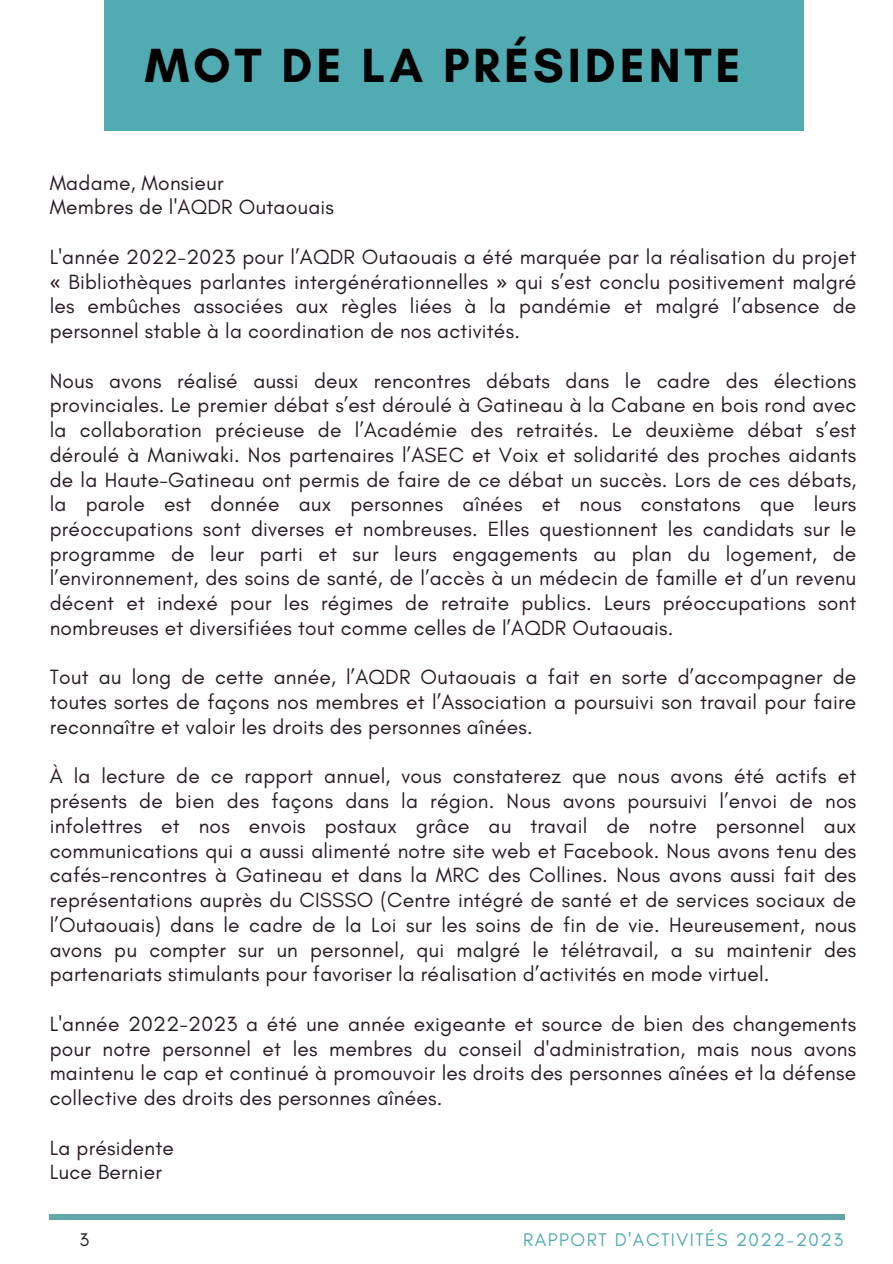
<style>
.page{position:relative;width:893px;height:1264px;background:#fff}
.page>*{position:absolute;margin:0;border:0;box-sizing:border-box;transform-origin:0 0}
.t1{font:700 48.9px "Glacial Indifference";letter-spacing:.08em;color:#000}
.t2{font:21px/24.8px "Glacial Indifference";letter-spacing:.01em;color:#291b25;text-align:justify}
.t3{font:18.6px "Glacial Indifference";letter-spacing:.08em;color:#51abb2}
.t4{font:18.6px "Glacial Indifference";color:#291b25}
.s1{font-family:"Noto Sans"}
</style>
<div class="page">
<div style="left:50px;top:1214px;width:794px;height:5px;background:#61a6ab"></div>
<div style="left:104px;top:0;width:699px;height:131px;background:#51abb2"></div>
<p class="t1" style="left:145px;top:36px;width:597px">MOT DE LA PRÉSIDENTE</p>
<p class="t2" style="left:50px;top:170px;width:175px">Madame, Monsieur</p>
<p class="t2" style="left:50px;top:195px;width:286px">Membres de l'AQDR Outaouais</p>
<p class="t2" style="left:50px;top:244px;width:808px">L'année 2022-2023 pour l’AQDR Outaouais a été marquée par la réalisation du projet <span class="s1">«</span> Bibliothèques parlantes intergénérationnelles <span class="s1">»</span> qui s’est conclu positivement malgré les embûches associées aux règles liées à la pandémie et malgré l’absence de personnel stable à la coordination de nos activités.</p>
<p class="t2" style="left:50px;top:368px;width:808px">Nous avons réalisé aussi deux rencontres débats dans le cadre des élections provinciales. Le premier débat s’est déroulé à Gatineau à la Cabane en bois rond avec la collaboration précieuse de l’Académie des retraités. Le deuxième débat s’est déroulé à Maniwaki. Nos partenaires l’ASEC et Voix et solidarité des proches aidants de la Haute-Gatineau ont permis de faire de ce débat un succès. Lors de ces débats, la parole est donnée aux personnes aînées et nous constatons que leurs préoccupations sont diverses et nombreuses. Elles questionnent les candidats sur le programme de leur parti et sur leurs engagements au plan du logement, de l’environnement, des soins de santé, de l’accès à un médecin de famille et d’un revenu décent et indexé pour les régimes de retraite publics. Leurs préoccupations sont nombreuses et diversifiées tout comme celles de l’AQDR Outaouais.</p>
<p class="t2" style="left:50px;top:664px;width:808px">Tout au long de cette année, l’AQDR Outaouais a fait en sorte d’accompagner de toutes sortes de façons nos membres et l’Association a poursuivi son travail pour faire reconnaître et valoir les droits des personnes aînées.</p>
<p class="t2" style="left:50px;top:763px;width:808px">À la lecture de ce rapport annuel, vous constaterez que nous avons été actifs et présents de bien des façons dans la région. Nous avons poursuivi l’envoi de nos infolettres et nos envois postaux grâce au travail de notre personnel aux communications qui a aussi alimenté notre site web et Facebook. Nous avons tenu des cafés-rencontres à Gatineau et dans la MRC des Collines. Nous avons aussi fait des représentations auprès du CISSSO (Centre intégré de santé et de services sociaux de l’Outaouais) dans le cadre de la Loi sur les soins de fin de vie. Heureusement, nous avons pu compter sur un personnel, qui malgré le télétravail, a su maintenir des partenariats stimulants pour favoriser la réalisation d’activités en mode virtuel.</p>
<p class="t2" style="left:50px;top:1011px;width:808px">L'année 2022-2023 a été une année exigeante et source de bien des changements pour notre personnel et les membres du conseil d'administration, mais nous avons maintenu le cap et continué à promouvoir les droits des personnes aînées et la défense collective des droits des personnes aînées.</p>
<p class="t2" style="left:50px;top:1134px;width:126px">La présidente</p>
<p class="t2" style="left:50px;top:1159px;width:114px">Luce Bernier</p>
<p class="t4" style="left:79px;top:1228px;width:11px">3</p>
<p class="t3" style="left:523px;top:1228px;width:321px">RAPPORT D'ACTIVITÉS 2022-2023</p>
</div>
